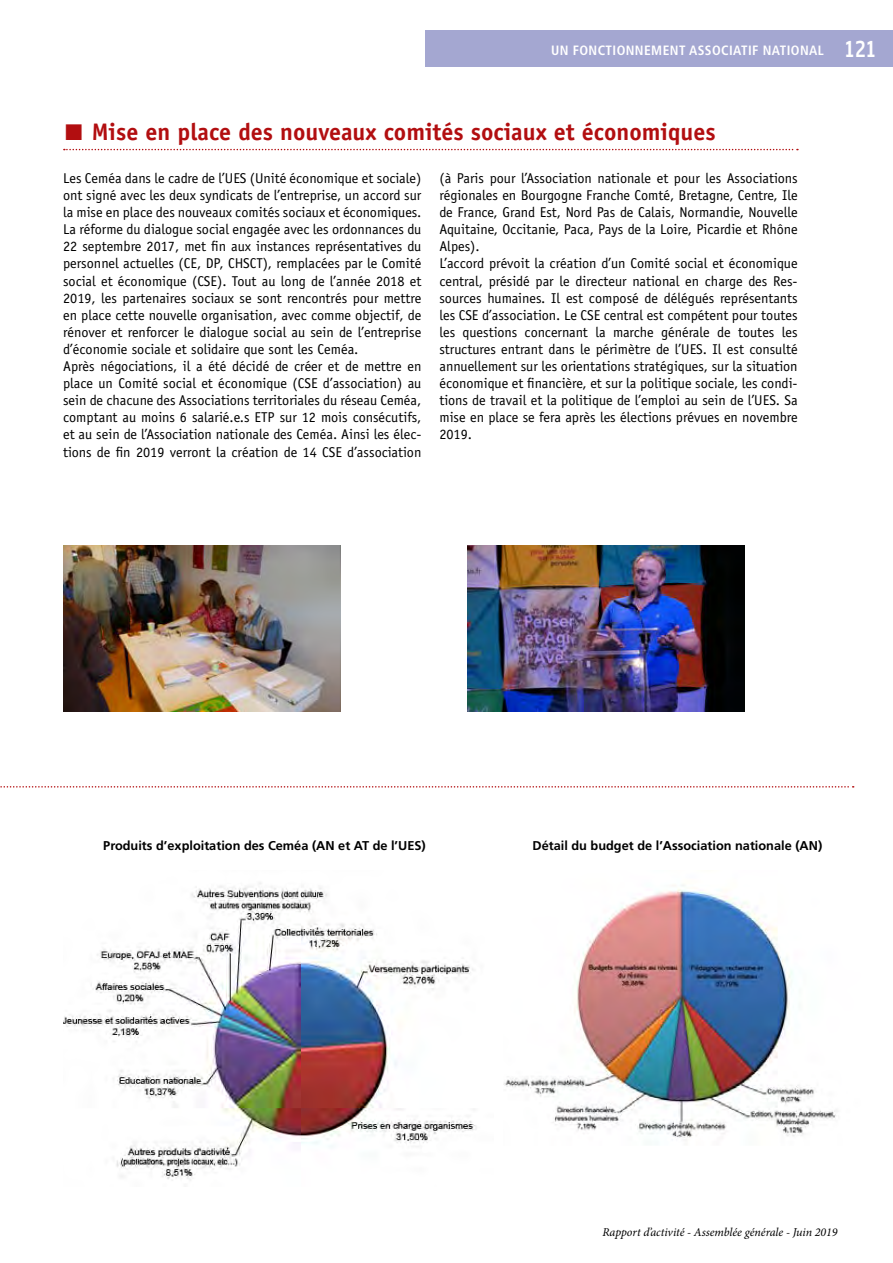
<style>
.page{position:relative;width:893px;height:1263px;background:#fff}
.page>*{position:absolute;margin:0;border:0;box-sizing:border-box;transform-origin:0 0}
.t1{font:500 27px "Solex";color:#fff}
.t2{font:700 24px "Officina Sans";color:#b20e10}
.t3{font:14.25px/17.1px "Officina Sans";color:#000}
.t4{font:700 condensed 13.5px "Frutiger";letter-spacing:.03em;color:#fff}
.t5{font:700 12.75px "Frutiger";color:#000}
.t6{font:italic 12px "Minion Pro";letter-spacing:-.005em;color:#000}
.s1{font-family:"Lucida Sans Unicode";font-weight:400;font-size:27px}
</style>
<div class="page">
<div style="left:425px;top:30px;width:468px;height:36px;background:#a4a7d1"></div>
<img style="left:503px;top:885px;width:334px;height:255px">
<svg style="left:0;top:786px;width:854px;height:1px"></svg>
<svg style="left:64px;top:149px;width:734px;height:1px"></svg>
<img style="left:63px;top:882px;width:414px;height:299px">
<img style="left:63px;top:546px;width:277px;height:166px">
<img style="left:468px;top:546px;width:277px;height:166px">
<p class="t4" style="left:551px;top:42px;width:274px">UN FONCTIONNEMENT ASSOCIATIF NATIONAL</p>
<h1 class="t1" style="left:845px;top:30px;width:32px">121</h1>
<h2 class="t2" style="left:63px;top:117px;width:654px"><span class="s1">■</span> Mise en place des nouveaux comités sociaux et économiques</h2>
<p class="t3" style="left:63px;top:170px;width:360px">Les Ceméa dans le cadre de l’UES (Unité économique et sociale) ont signé avec les deux syndicats de l’entreprise, un accord sur la mise en place des nouveaux comités sociaux et économiques.<br>La réforme du dialogue social engagée avec les ordonnances du 22 septembre 2017, met fin aux instances représentatives du personnel actuelles (CE, DP, CHSCT), remplacées par le Comité social et économique (CSE). Tout au long de l’année 2018 et 2019, les partenaires sociaux se sont rencontrés pour mettre en place cette nouvelle organisation, avec comme objectif, de rénover et renforcer le dialogue social au sein de l’entreprise d’économie sociale et solidaire que sont les Ceméa.<br>Après négociations, il a été décidé de créer et de mettre en place un Comité social et économique (CSE d’association) au sein de chacune des Associations territoriales du réseau Ceméa, comptant au moins 6 salarié.e.s ETP sur 12 mois consécutifs, et au sein de l’Association nationale des Ceméa. Ainsi les élec&shy;tions de fin 2019 verront la création de 14 CSE d’association</p>
<p class="t3" style="left:439px;top:170px;width:360px">(à Paris pour l’Association nationale et pour les Associations régionales en Bourgogne Franche Comté, Bretagne, Centre, Ile de France, Grand Est, Nord Pas de Calais, Normandie, Nouvelle Aquitaine, Occitanie, Paca, Pays de la Loire, Picardie et Rhône Alpes).<br>L’accord prévoit la création d’un Comité social et économique central, présidé par le directeur national en charge des Res&shy;sources humaines. Il est composé de délégués représentants les CSE d’association. Le CSE central est compétent pour toutes les questions concernant la marche générale de toutes les structures entrant dans le périmètre de l’UES. Il est consulté annuellement sur les orientations stratégiques, sur la situation économique et financière, et sur la politique sociale, les condi&shy;tions de travail et la politique de l’emploi au sein de l’UES. Sa mise en place se fera après les élections prévues en novembre 2019.</p>
<p class="t5" style="left:103px;top:838px;width:324px">Produits d’exploitation des Ceméa (AN et AT de l’UES)</p>
<p class="t5" style="left:532px;top:838px;width:291px">Détail du budget de l’Association nationale (AN)</p>
<p class="t6" style="left:602px;top:1223px;width:237px">Rapport d’activité - Assemblée générale - Juin 2019</p>
</div>
